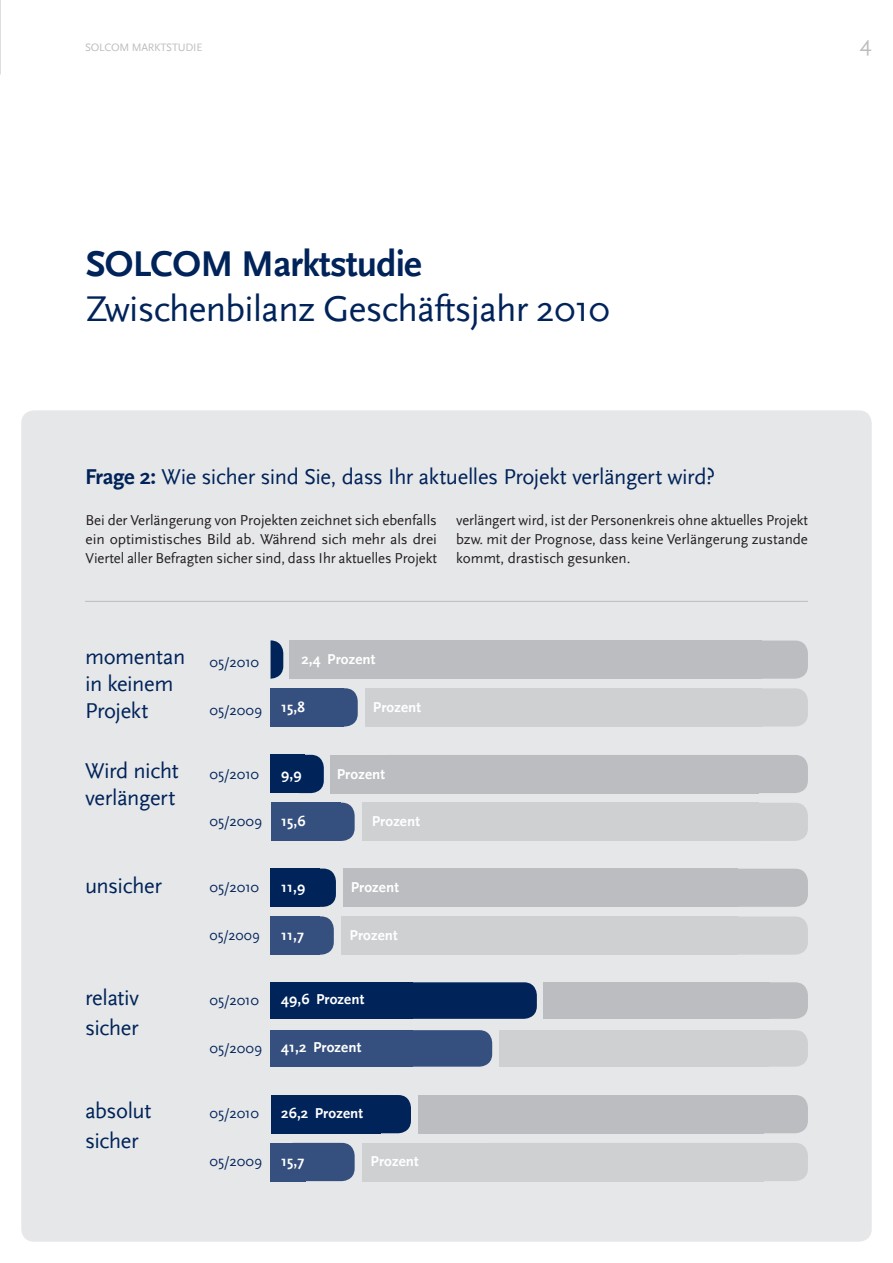
<style>
.page{position:relative;width:893px;height:1263px;background:#fff}
.page>*{position:absolute;margin:0;border:0;box-sizing:border-box;transform-origin:0 0}
.t1{font:37.5px "Scala Sans";letter-spacing:-.02em;color:#002359}
.t2{font:700 37.5px "Scala Sans";letter-spacing:-.02em;color:#002359}
.t3{font:22.5px/27px "Scala Sans";letter-spacing:-.02em;color:#002359}
.t4{font:22.5px "Scala Sans";color:#bcbdc0}
.t5{font:15px/19.2px "Scala Sans";letter-spacing:-.005em;color:#231f20;text-align:justify}
.t6{font:700 15px "Scala Sans";letter-spacing:.01em;color:#fff}
.t7{font:15px "Scala Sans";letter-spacing:-.005em;color:#002359}
.t8{font:15px "Scala Sans";letter-spacing:-.005em;color:#002359;scale:.95 1}
.t9{font:11.25px "Scala Sans";letter-spacing:-.02em;color:#bcbdc0}
.s1{font-weight:700}
</style>
<div class="page">
<div style="left:21px;top:410px;width:851px;height:832px;background:#e6e7e9;border-radius:13px"></div>
<hr style="left:0;top:0;width:1px;height:74px;background:#bcbdc0">
<div style="left:355px;top:869px;width:453px;height:38px;background:#bcbdc0;border-radius:13px"></div>
<div style="left:343px;top:869px;width:394px;height:38px;background:#bcbdc0"></div>
<div style="left:271px;top:868px;width:49px;height:39px;background:#002359"></div>
<div style="left:300px;top:868px;width:36px;height:39px;background:#002359;border-radius:13px"></div>
<div style="left:581px;top:982px;width:227px;height:37px;background:#bcbdc0;border-radius:13px"></div>
<div style="left:543px;top:982px;width:226px;height:37px;background:#bcbdc0"></div>
<div style="left:271px;top:982px;width:142px;height:37px;background:#002359"></div>
<div style="left:335px;top:982px;width:202px;height:37px;background:#002359;border-radius:13px"></div>
<div style="left:476px;top:1095px;width:332px;height:38px;background:#bcbdc0;border-radius:13px"></div>
<div style="left:418px;top:1095px;width:346px;height:38px;background:#bcbdc0"></div>
<div style="left:271px;top:1095px;width:110px;height:38px;background:#002359"></div>
<div style="left:337px;top:1095px;width:74px;height:38px;background:#002359;border-radius:13px"></div>
<div style="left:376px;top:755px;width:432px;height:38px;background:#bcbdc0;border-radius:13px"></div>
<div style="left:330px;top:755px;width:429px;height:38px;background:#bcbdc0"></div>
<div style="left:271px;top:755px;width:34px;height:38px;background:#002359"></div>
<div style="left:288px;top:755px;width:36px;height:38px;background:#002359;border-radius:13px"></div>
<div style="left:379px;top:640px;width:429px;height:39px;background:#bcbdc0;border-radius:13px"></div>
<div style="left:290px;top:640px;width:472px;height:39px;background:#bcbdc0"></div>
<svg style="left:271px;top:640px;width:12px;height:39px"></svg>
<hr style="left:85px;top:601px;width:723px;height:1px;background:#bcbdc0">
<div style="left:379px;top:688px;width:429px;height:38px;background:#cfd0d2;border-radius:13px"></div>
<div style="left:365px;top:688px;width:397px;height:38px;background:#cfd0d2"></div>
<div style="left:271px;top:688px;width:73px;height:38px;background:#354f7e"></div>
<div style="left:321px;top:688px;width:37px;height:38px;background:#354f7e;border-radius:13px"></div>
<div style="left:376px;top:803px;width:432px;height:38px;background:#cfd0d2;border-radius:13px"></div>
<div style="left:362px;top:803px;width:397px;height:38px;background:#cfd0d2"></div>
<div style="left:271px;top:803px;width:69px;height:38px;background:#354f7e"></div>
<div style="left:318px;top:803px;width:37px;height:38px;background:#354f7e;border-radius:13px"></div>
<div style="left:355px;top:916px;width:453px;height:39px;background:#cfd0d2;border-radius:13px"></div>
<div style="left:341px;top:916px;width:396px;height:39px;background:#cfd0d2"></div>
<div style="left:271px;top:916px;width:49px;height:39px;background:#354f7e"></div>
<div style="left:298px;top:916px;width:36px;height:39px;background:#354f7e;border-radius:13px"></div>
<div style="left:581px;top:1030px;width:227px;height:37px;background:#cfd0d2;border-radius:13px"></div>
<div style="left:500px;top:1030px;width:269px;height:37px;background:#cfd0d2"></div>
<div style="left:271px;top:1030px;width:142px;height:37px;background:#354f7e"></div>
<div style="left:290px;top:1030px;width:202px;height:37px;background:#354f7e;border-radius:13px"></div>
<div style="left:476px;top:1143px;width:332px;height:38px;background:#cfd0d2;border-radius:13px"></div>
<div style="left:362px;top:1143px;width:402px;height:38px;background:#cfd0d2"></div>
<div style="left:271px;top:1143px;width:35px;height:38px;background:#354f7e"></div>
<div style="left:281px;top:1143px;width:74px;height:38px;background:#354f7e;border-radius:13px"></div>
<p class="t9" style="left:85px;top:41px;width:119px">SOLCOM MARKTSTUDIE</p>
<h2 class="t4" style="left:860px;top:31px;width:13px">4</h2>
<h1 class="t2" style="left:86px;top:242px;width:338px">SOLCOM Marktstudie</h1>
<h1 class="t1" style="left:86px;top:288px;width:526px">Zwischenbilanz Geschäftsjahr 2010</h1>
<h2 class="t3" style="left:85px;top:463px;width:632px"><span class="s1">Frage 2:</span> Wie sicher sind Sie, dass Ihr aktuelles Projekt verlängert wird?</h2>
<p class="t5" style="left:86px;top:511px;width:353px">Bei der Verlängerung von Projekten zeichnet sich ebenfalls ein optimistisches Bild ab. Während sich mehr als drei Viertel aller Befragten sicher sind, dass Ihr aktuelles Projekt</p>
<p class="t5" style="left:456px;top:511px;width:353px">verlängert wird, ist der Personenkreis ohne aktuelles Projekt bzw. mit der Prognose, dass keine Verlängerung zustande kommt, drastisch gesunken.</p>
<h2 class="t3" style="left:85px;top:643px;width:102px">momentan in keinem<br>Projekt</h2>
<h2 class="t3" style="left:85px;top:758px;width:95px">Wird nicht verlängert</h2>
<h2 class="t3" style="left:85px;top:872px;width:78px">unsicher</h2>
<h2 class="t3" style="left:85px;top:983px;width:56px;line-height:30px">relativ sicher</h2>
<h2 class="t3" style="left:85px;top:1096px;width:68px;line-height:30px">absolut sicher</h2>
<p class="t7" style="left:209px;top:654px;width:51px">05/2010</p>
<p class="t7" style="left:209px;top:702px;width:54px">05/2009</p>
<p class="t7" style="left:209px;top:765px;width:51px">05/2010</p>
<p class="t7" style="left:209px;top:813px;width:54px">05/2009</p>
<p class="t6" style="left:301px;top:651px;width:76px">2,4 Prozent</p>
<p class="t6" style="left:281px;top:699px;width:25px">15,8</p>
<p class="t6" style="left:373px;top:699px;width:50px">Prozent</p>
<p class="t6" style="left:281px;top:765px;width:22px">9,9</p>
<p class="t6" style="left:337px;top:765px;width:50px">Prozent</p>
<p class="t6" style="left:281px;top:813px;width:26px">15,6</p>
<p class="t6" style="left:372px;top:813px;width:50px">Prozent</p>
<p class="t7" style="left:209px;top:879px;width:51px">05/2010</p>
<p class="t8" style="left:209px;top:927px;width:55px">05/2009</p>
<p class="t6" style="left:281px;top:879px;width:26px">11,9</p>
<p class="t6" style="left:351px;top:879px;width:50px">Prozent</p>
<p class="t6" style="left:281px;top:927px;width:24px">11,7</p>
<p class="t6" style="left:350px;top:927px;width:50px">Prozent</p>
<p class="t7" style="left:209px;top:992px;width:51px">05/2010</p>
<p class="t7" style="left:209px;top:1040px;width:54px">05/2009</p>
<p class="t6" style="left:281px;top:991px;width:85px">49,6 Prozent</p>
<p class="t6" style="left:281px;top:1038px;width:82px">41,2 Prozent</p>
<p class="t7" style="left:209px;top:1105px;width:51px">05/2010</p>
<p class="t7" style="left:209px;top:1152px;width:54px">05/2009</p>
<p class="t6" style="left:281px;top:1104px;width:83px">26,2 Prozent</p>
<p class="t6" style="left:281px;top:1152px;width:25px">15,7</p>
<p class="t6" style="left:371px;top:1152px;width:50px">Prozent</p>
</div>
